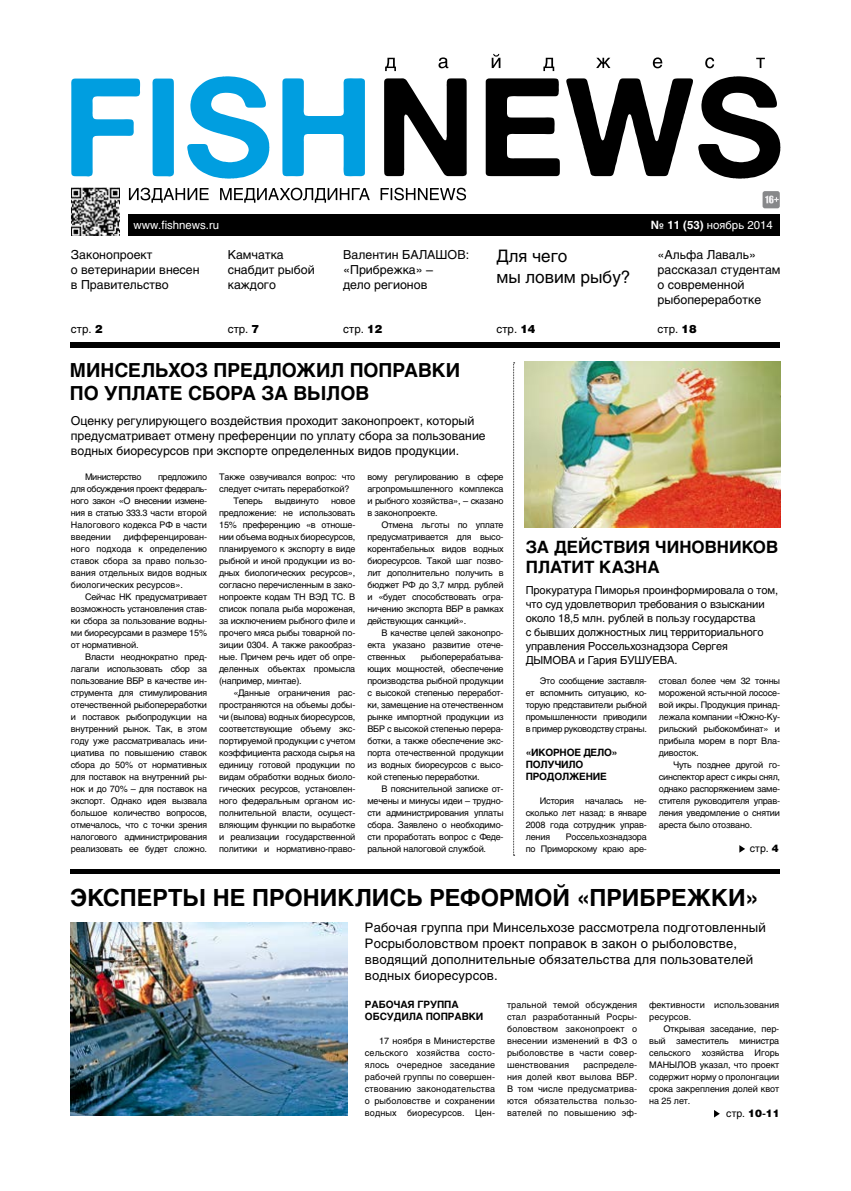
<style>
.page{position:relative;width:851px;height:1191px;background:#fff}
.page>*{position:absolute;margin:0;border:0;box-sizing:border-box;transform-origin:0 0}
.t1{font:700 23.4px "Helios";color:#000}
.t2{font:700 19.2px/22.8px "Helios";color:#000}
.t3{font:17.1px/20.8px "Helios C";color:#000}
.t4{font:700 16.8px "Helios";color:#000}
.t5{font:13px/16px "Helios";letter-spacing:.01em;color:#000}
.t6{font:12.3px/15px "Helios C";color:#000}
.t7{font:12.1px/15px "Helios";color:#000}
.t8{font:11.3px "Helios";color:#fff}
.t9{font:11.3px "Helios";letter-spacing:.01em;color:#000}
.t10{font:11px/14px "Helios";letter-spacing:-.01em;color:#000}
.t11{font:10.4px "Helios Black C";color:#000}
.t12{font:10.4px "Helios";color:#000}
.t13{font:700 10px/12px "Helios C";letter-spacing:-.02em;color:#000}
.t14{font:9px/12px "Helios C";letter-spacing:-.02em;color:#000;text-align:justify}
.t15{font:9px/12px "Helios C";letter-spacing:.01em;color:#000}
.t16{font:9px "Helios C";letter-spacing:-.04em;color:#000}
.s1{font-weight:700}
.s2{font-family:"Helios Black C"}
.s3{font-family:"Helios"}
</style>
<div class="page">
<svg style="left:513px;top:362px;width:1px;height:494px"></svg>
<div style="left:128px;top:214px;width:652px;height:22px;background:#000"></div>
<div style="left:71px;top:342px;width:709px;height:6px;background:#000"></div>
<svg style="left:71px;top:79px;width:69px;height:97px"></svg>
<svg style="left:152px;top:79px;width:22px;height:97px;background:#09a1e1"></svg>
<svg style="left:187px;top:76px;width:82px;height:103px"></svg>
<svg style="left:282px;top:78px;width:83px;height:98px"></svg>
<svg style="left:384px;top:78px;width:82px;height:98px"></svg>
<svg style="left:485px;top:78px;width:74px;height:98px"></svg>
<svg style="left:566px;top:76px;width:214px;height:103px"></svg>
<svg style="left:385px;top:58px;width:11px;height:13px"></svg>
<svg style="left:438px;top:57px;width:10px;height:11px"></svg>
<svg style="left:491px;top:54px;width:9px;height:14px"></svg>
<svg style="left:543px;top:58px;width:11px;height:13px"></svg>
<svg style="left:596px;top:58px;width:14px;height:10px"></svg>
<svg style="left:652px;top:57px;width:10px;height:11px"></svg>
<svg style="left:705px;top:57px;width:9px;height:11px"></svg>
<svg style="left:756px;top:58px;width:8px;height:10px"></svg>
<svg style="left:129px;top:188px;width:337px;height:15px"></svg>
<svg style="left:739px;top:845px;width:6px;height:7px"></svg>
<div style="left:762px;top:191px;width:17px;height:17px;background:#87888a;border-radius:2px"></div>
<svg style="left:765px;top:195px;width:13px;height:8px"></svg>
<img style="left:71px;top:188px;width:49px;height:48px">
<svg style="left:714px;top:1110px;width:5px;height:7px"></svg>
<div style="left:70px;top:869px;width:709px;height:5px;background:#000"></div>
<img style="left:70px;top:922px;width:277px;height:193px">
<img style="left:524px;top:362px;width:256px;height:165px">
<p class="t8" style="left:133px;top:219px;width:87px">www.fishnews.ru</p>
<p class="t8" style="left:650px;top:219px;width:124px"><span class="s1">№ 11 (53)</span> ноябрь 2014</p>
<h3 class="t6" style="left:71px;top:247px;width:130px">Законопроект<br>о ветеринарии внесен в Правительство</h3>
<h3 class="t6" style="left:228px;top:247px;width:88px">Камчатка снабдит рыбой каждого</h3>
<h3 class="t6" style="left:343px;top:247px;width:127px">Валентин БАЛАШОВ: «Прибрежка» –<br>дело регионов</h3>
<h3 class="t3" style="left:496px;top:246px;width:135px">Для чего<br>мы ловим рыбу?</h3>
<h3 class="t6" style="left:657px;top:247px;width:124px">«Альфа Лаваль» рассказал студентам о современной рыбопереработке</h3>
<p class="t9" style="left:71px;top:322px;width:33px">стр. <span class="s2">2</span></p>
<p class="t9" style="left:228px;top:322px;width:33px">стр. <span class="s2">7</span></p>
<p class="t9" style="left:343px;top:322px;width:41px">стр. <span class="s2">12</span></p>
<p class="t9" style="left:496px;top:322px;width:41px">стр. <span class="s2">14</span></p>
<p class="t9" style="left:657px;top:322px;width:41px">стр. <span class="s2">18</span></p>
<h2 class="t2" style="left:70px;top:358px;width:392px">Минсельхоз предложил поправки по уплате сбора за вылов</h2>
<h3 class="t7" style="left:71px;top:413px;width:416px">Оценку регулирующего воздействия проходит законопроект, который предусматривает отмену преференции по уплату сбора за пользование водных биоресурсов при экспорте определенных видов продукции.</h3>
<p class="t16" style="left:85px;top:471px;width:58px">Министерство</p>
<p class="t14" style="left:71px;top:471px;width:138px;text-indent:87px">предложило для обсуждения проект федераль&shy;ного закон «О внесении измене&shy;ния в статью 333.3 части второй Налогового кодекса РФ в части введении</p>
<p class="t14" style="left:71px;top:531px;width:138px;text-indent:53px">дифференцирован&shy;ного подхода к определению ставок сбора за право пользо&shy;вания отдельных видов водных биологических ресурсов».</p>
<p class="t14" style="left:71px;top:591px;width:138px;text-indent:14px">Сейчас НК предусматривает возможность установления став&shy;ки сбора за пользование водны&shy;ми биоресурсами в размере 15% от нормативной.</p>
<p class="t14" style="left:71px;top:651px;width:138px;text-indent:14px">Власти неоднократно пред&shy;лагали использовать сбор за пользование ВБР в качестве ин&shy;струмента для стимулирования отечественной рыбопереработки и поставок рыбопродукции на внутренний рынок. Так, в этом году уже рассматривалась ини&shy;циатива по повышению ставок сбора до 50% от нормативных для поставок на внутренний ры&shy;нок и до 70% – для поставок на экспорт. Однако идея вызвала большое количество вопросов, отмечалось, что с точки зрения налогового администрирования реализовать ее будет сложно.</p>
<p class="t14" style="left:219px;top:471px;width:138px">Также озвучивался вопрос: что</p>
<p class="t14" style="left:219px;top:483px;width:132px">следует считать переработкой?</p>
<p class="t14" style="left:233px;top:495px;width:31px">Теперь</p>
<p class="t14" style="left:275px;top:495px;width:45px">выдвинуто</p>
<p class="t14" style="left:219px;top:495px;width:138px;text-indent:112px">новое предложение: не использовать 15% преференцию «в отноше&shy;нии объема водных биоресурсов, планируемого к экспорту в виде рыбной и иной продукции из во&shy;дных биологических ресурсов», согласно перечисленным в зако&shy;нопроекте кодам ТН ВЭД ТС. В список попала рыба мороженая, за исключением рыбного филе и прочего мяса рыбы товарной по&shy;зиции 0304. А также ракообраз&shy;ные. Причем речь идет об опре&shy;деленных объектах промысла (например, минтае).</p>
<p class="t14" style="left:219px;top:687px;width:138px;text-indent:14px">«Данные ограничения рас&shy;пространяются на объемы добы&shy;чи (вылова) водных биоресурсов, соответствующие объему экс&shy;портируемой продукции с учетом коэффициента расхода сырья на единицу готовой продукции по видам обработки водных биоло&shy;гических ресурсов, установлен&shy;ного федеральным органом ис&shy;полнительной власти, осущест&shy;вляющим функции по выработке и реализации государственной политики и нормативно-право-</p>
<p class="t14" style="left:367px;top:471px;width:138px">вому регулированию в сфере агропромышленного комплекса и рыбного хозяйства», – сказано в законопроекте.</p>
<p class="t14" style="left:367px;top:519px;width:138px;text-indent:14px">Отмена льготы по уплате предусматривается для высо&shy;корентабельных видов водных биоресурсов. Такой шаг позво&shy;лит дополнительно получить в бюджет РФ до 3,7 млрд. рублей и «будет способствовать огра&shy;ничению экспорта ВБР в рамках действующих санкций».</p>
<p class="t14" style="left:367px;top:627px;width:138px;text-indent:14px">В качестве целей законопро&shy;екта указано развитие отече&shy;ственных</p>
<p class="t14" style="left:367px;top:651px;width:138px;text-indent:53px">рыбоперерабатыва&shy;ющих мощностей, обеспечение производства рыбной продукции с высокой степенью переработ&shy;ки, замещение на отечественном рынке импортной продукции из ВБР с высокой степенью перера&shy;ботки, а также обеспечение экс&shy;порта отечественной продукции из водных биоресурсов с высо&shy;кой степенью переработки.</p>
<p class="t14" style="left:367px;top:782px;width:138px;text-indent:14px">В пояснительной записке от&shy;мечены и минусы идеи – трудно&shy;сти администрирования уплаты сбора. Заявлено о необходимо&shy;сти проработать вопрос с Феде&shy;ральной налоговой службой.</p>
<h3 class="t4" style="left:526px;top:537px;width:41px">ЗА ДЕЙСТВИ</h3>
<h3 class="t4" style="left:638px;top:537px;width:42px">Я ЧИНОВНИКОВ</h3>
<h3 class="t4" style="left:526px;top:557px;width:13px">ПЛАТИТ</h3>
<h3 class="t4" style="left:599px;top:557px;width:13px">КАЗНА</h3>
<p class="t10" style="left:525px;top:583px;width:254px">Прокуратура Пиморья проинформировала о том, что суд удовлетворил требования о взыскании около 18,5 млн. рублей в пользу государства<br>с бывших должностных лиц территориального управления Россельхознадзора Сергея ДЫМОВА и Гария БУШУЕВА.</p>
<p class="t14" style="left:525px;top:675px;width:123px;text-indent:14px">Это сообщение заставля&shy;ет вспомнить ситуацию, ко&shy;торую представители рыбной промышленности приводили в пример руководству страны.</p>
<p class="t13" style="left:525px;top:746px;width:93px">«ИКОРНОЕ ДЕЛО»<br>ПОЛУЧИЛО<br>ПРОДОЛЖЕНИЕ</p>
<p class="t14" style="left:525px;top:795px;width:123px;text-indent:14px">История началась не&shy;сколько лет назад: в январе 2008 года сотрудник управ&shy;ления</p>
<p class="t14" style="left:525px;top:831px;width:123px;text-align:right">Россельхознадзора<br>по Приморскому краю аре-</p>
<p class="t14" style="left:658px;top:675px;width:123px">стовал более чем 32 тонны мороженой ястычной лососе&shy;вой икры. Продукция принад&shy;лежала компании «Южно-Ку&shy;рильский рыбокомбинат» и прибыла морем в порт Вла&shy;дивосток.</p>
<p class="t14" style="left:658px;top:759px;width:123px;text-indent:14px">Чуть позднее другой го&shy;синспектор арест с икры снял, однако распоряжением заме&shy;стителя руководителя управ&shy;ления уведомление о снятии ареста было отозвано.</p>
<p class="t12" style="left:749px;top:842px;width:30px">стр. <span class="s2">4</span></p>
<h1 class="t1" style="left:70px;top:884px;width:689px">Эксперты не прониклись реформой «прибрежки»</h1>
<h3 class="t5" style="left:365px;top:919px;width:402px">Рабочая группа при Минсельхозе рассмотрела подготовленный Росрыболовством проект поправок в закон о рыболовстве, вводящий дополнительные обязательства для пользователей водных биоресурсов.</h3>
<p class="t13" style="left:365px;top:998px;width:120px">РАБОЧАЯ ГРУППА<br>ОБСУДИЛА ПОПРАВКИ</p>
<p class="t14" style="left:365px;top:1035px;width:132px;text-indent:14px">17 ноября в Министерстве сельского хозяйства состо&shy;ялось очередное заседание рабочей группы по совершен&shy;ствованию законодательства о рыболовстве и сохранении водных биоресурсов. Цен-</p>
<p class="t14" style="left:507px;top:999px;width:132px">тральной темой обсуждения стал разработанный Росры&shy;боловством законопроект о внесении изменений в ФЗ о рыболовстве в части совер&shy;шенствования</p>
<p class="t14" style="left:507px;top:1059px;width:132px;text-indent:76px">распределе&shy;ния долей квот вылова ВБР.<br>В том числе предусматрива&shy;ются обязательства пользо&shy;вателей по повышению эф-</p>
<p class="t15" style="left:649px;top:999px;width:132px">фективности использования ресурсов.</p>
<p class="t14" style="left:649px;top:1023px;width:132px;text-indent:14px">Открывая заседание, пер&shy;вый заместитель министра сельского хозяйства Игорь МАНЫЛОВ указал, что проект содержит норму о пролонгации срока закрепления долей квот на 25 лет.</p>
<p class="t11" style="left:726px;top:1106px;width:55px"><span class="s3">стр.</span> 10-11</p>
</div>
